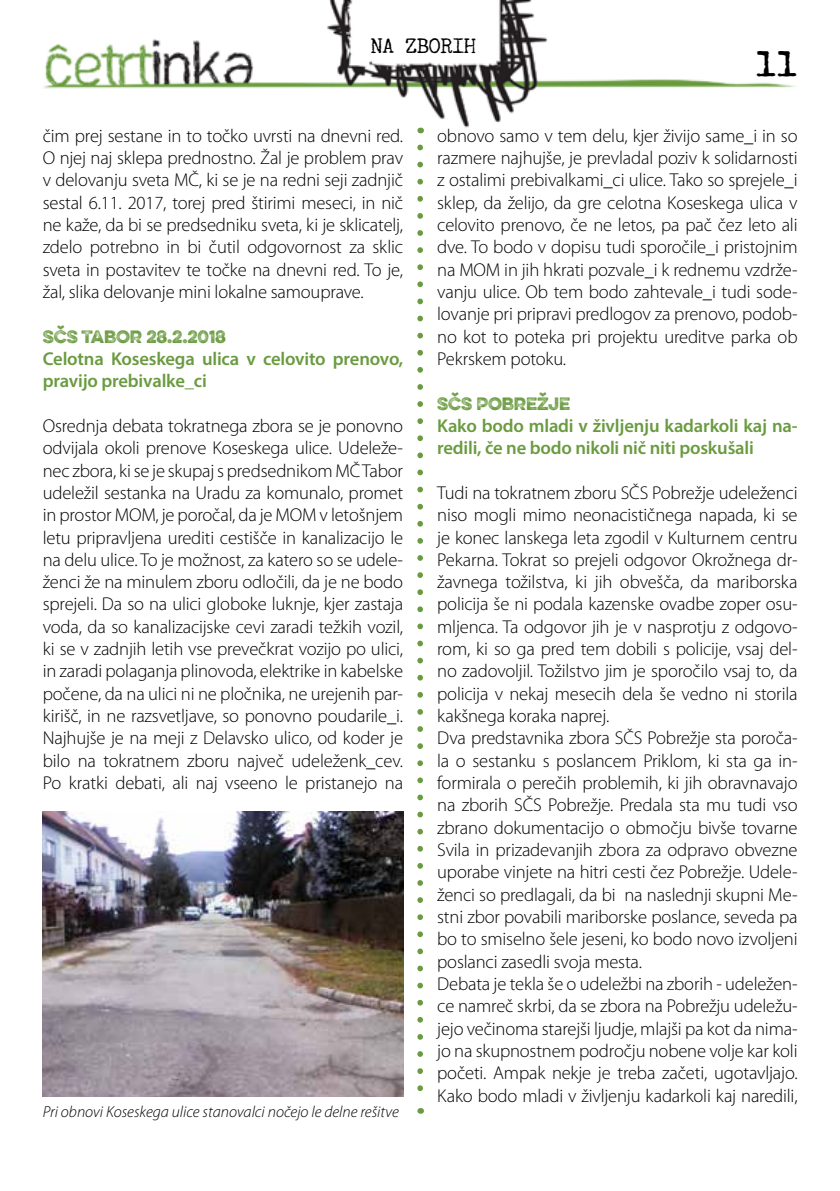
<style>
.page{position:relative;width:840px;height:1191px;background:#fff}
.page>*{position:absolute;margin:0;border:0;box-sizing:border-box;transform-origin:0 0}
.t1{font:36px "Underwood Champion";color:#000}
.t2{font:20px "Underwood Champion";color:#000}
.t3{font:300 18.6px/22.4px "Myriad Pro";letter-spacing:-.01em;color:#000;text-align:justify}
.t4{font:600 18.6px/22.4px "Myriad Pro";letter-spacing:-.01em;color:#6a9b40}
.t5{font:italic 300 16px "Myriad Pro";color:#000}
.t6{font:300 16px "Eveleth Slant";letter-spacing:-.01em;color:#6a9b40}
</style>
<div class="page">
<img style="left:43px;top:1px;width:753px;height:127px">
<svg style="left:417px;top:147px;width:6px;height:945px"></svg>
<img style="left:43px;top:812px;width:360px;height:284px">
<p class="t2" style="left:370px;top:35px;width:106px">NA ZBORIH</p>
<h1 class="t1" style="left:754px;top:43px;width:44px">11</h1>
<p class="t3" style="left:43px;top:124px;width:362px">čim prej sestane in to točko uvrsti na dnevni red.<br>O njej naj sklepa prednostno. Žal je problem prav v delovanju sveta MČ, ki se je na redni seji zadnjič sestal 6.11. 2017, torej pred štirimi meseci, in nič ne kaže, da bi se predsedniku sveta, ki je sklicatelj, zdelo potrebno in bi čutil odgovornost za sklic sveta in postavitev te točke na dnevni red. To je, žal, slika delovanje mini lokalne samouprave.</p>
<p class="t6" style="left:43px;top:324px;width:185px">SČS TABOR 28.2.2018</p>
<p class="t4" style="left:43px;top:347px;width:361px">Celotna Koseskega ulica v celovito prenovo, pravijo prebivalke_ci</p>
<p class="t3" style="left:43px;top:415px;width:362px">Osrednja debata tokratnega zbora se je ponovno odvijala okoli prenove Koseskega ulice. Udeleže&shy;nec zbora, ki se je skupaj s predsednikom MČ Tabor udeležil sestanka na Uradu za komunalo, promet in prostor MOM, je poročal, da je MOM v letošnjem letu pripravljena urediti cestišče in kanalizacijo le na delu ulice. To je možnost, za katero so se udele&shy;ženci že na minulem zboru odločili, da je ne bodo sprejeli. Da so na ulici globoke luknje, kjer zastaja voda, da so kanalizacijske cevi zaradi težkih vozil, ki se v zadnjih letih vse prevečkrat vozijo po ulici, in zaradi polaganja plinovoda, elektrike in kabelske počene, da na ulici ni ne pločnika, ne urejenih par&shy;kirišč, in ne razsvetljave, so ponovno poudarile_i.<br>Najhujše je na meji z Delavsko ulico, od koder je bilo na tokratnem zboru največ udeleženk_cev.<br>Po kratki debati, ali naj vseeno le pristanejo na</p>
<p class="t5" style="left:43px;top:1102px;width:357px">Pri obnovi Koseskega ulice stanovalci nočejo le delne rešitve</p>
<p class="t3" style="left:437px;top:124px;width:362px">obnovo samo v tem delu, kjer živijo same_i in so razmere najhujše, je prevladal poziv k solidarnosti z ostalimi prebivalkami_ci ulice. Tako so sprejele_i sklep, da želijo, da gre celotna Koseskega ulica v celovito prenovo, če ne letos, pa pač čez leto ali dve. To bodo v dopisu tudi sporočile_i pristojnim na MOM in jih hkrati pozvale_i k rednemu vzdrže&shy;vanju ulice. Ob tem bodo zahtevale_i tudi sode&shy;lovanje pri pripravi predlogov za prenovo, podob&shy;no kot to poteka pri projektu ureditve parka ob Pekrskem potoku.</p>
<p class="t6" style="left:437px;top:391px;width:134px">SČS POBREŽJE</p>
<p class="t4" style="left:437px;top:414px;width:361px">Kako bodo mladi v življenju kadarkoli kaj na&shy;redili, če ne bodo nikoli nič niti poskušali</p>
<p class="t3" style="left:437px;top:482px;width:362px;text-align:left">Tudi na tokratnem zboru SČS Pobrežje udeleženci niso mogli mimo neonacističnega napada, ki se je konec lanskega leta zgodil v Kulturnem centru Pekarna. Tokrat so prejeli odgovor Okrožnega dr&shy;žavnega tožilstva, ki jih obvešča, da mariborska policija še ni podala kazenske ovadbe zoper osu&shy;mljenca. Ta odgovor jih je v nasprotju z odgovo&shy;rom, ki so ga pred tem dobili s policije, vsaj del&shy;no zadovoljil. Tožilstvo jim je sporočilo vsaj to, da policija v nekaj mesecih dela še vedno ni storila kakšnega koraka naprej.<br>Dva predstavnika zbora SČS Pobrežje sta poroča&shy;la o sestanku s poslancem Priklom, ki sta ga in&shy;formirala o perečih problemih, ki jih obravnavajo na zborih SČS Pobrežje. Predala sta mu tudi vso zbrano dokumentacijo o območju bivše tovarne Svila in prizadevanjih zbora za odpravo obvezne uporabe vinjete na hitri cesti čez Pobrežje. Udele&shy;ženci so predlagali, da bi na naslednji skupni Me&shy;stni zbor povabili mariborske poslance, seveda pa bo to smiselno šele jeseni, ko bodo novo izvoljeni poslanci zasedli svoja mesta.<br>Debata je tekla še o udeležbi na zborih - udeležen&shy;ce namreč skrbi, da se zbora na Pobrežju udeležu&shy;jejo večinoma starejši ljudje, mlajši pa kot da nima&shy;jo na skupnostnem področju nobene volje kar koli početi. Ampak nekje je treba začeti, ugotavljajo.<br>Kako bodo mladi v življenju kadarkoli kaj naredili,</p>
</div>
